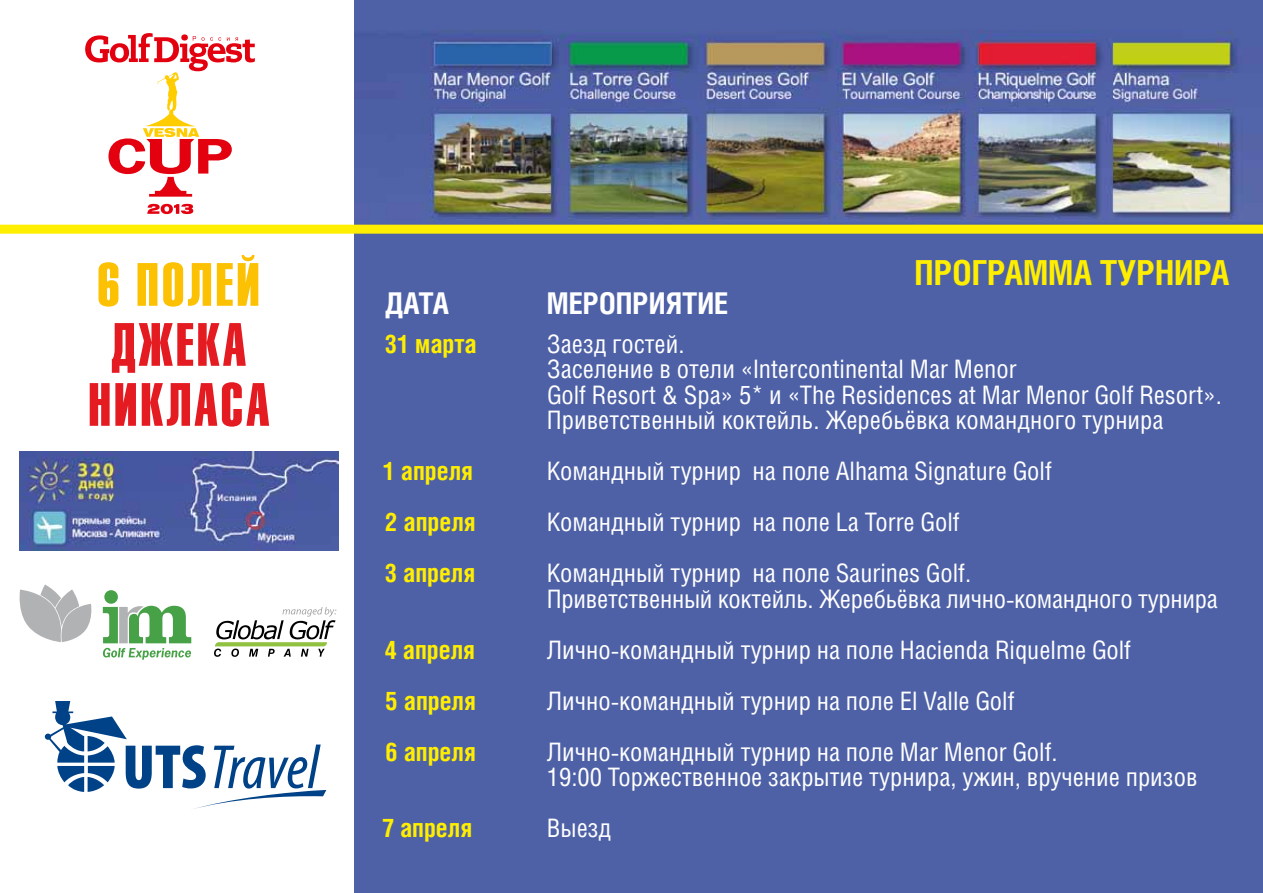
<style>
.page{position:relative;width:1263px;height:893px;background:#fff}
.page>*{position:absolute;margin:0;border:0;box-sizing:border-box;transform-origin:0 0}
.t1{font:60px/60px "Helios Extra Compressed C";letter-spacing:.05em;color:#e41b21;text-align:center}
.t2{font:60px "Helios Extra Compressed C";letter-spacing:.05em;color:#fcc103}
.t3{font:700 34.5px "Helios Cond";color:#fe0}
.t4{font:700 30px "Helios Cond";color:#fff}
.t5{font:25.5px/25.5px "Helios Cond";color:#fff}
.t6{font:700 25.5px "Helios Cond";color:#fe0}
</style>
<div class="page">
<img style="left:354px;top:0;width:909px;height:893px">
<div style="left:0;top:225px;width:1263px;height:9px;background:#fe0"></div>
<svg style="left:147px;top:204px;width:46px;height:10px"></svg>
<svg style="left:85px;top:33px;width:170px;height:164px"></svg>
<svg style="left:214px;top:607px;width:122px;height:50px"></svg>
<div style="left:104px;top:590px;width:14px;height:14px;background:#47a146;border-radius:50%"></div>
<svg style="left:20px;top:584px;width:71px;height:58px"></svg>
<svg style="left:103px;top:606px;width:88px;height:54px"></svg>
<img style="left:20px;top:451px;width:318px;height:99px">
<svg style="left:45px;top:701px;width:281px;height:108px"></svg>
<h1 class="t2" style="left:97px;top:250px;width:164px">6 ПОЛЕЙ</h1>
<h1 class="t1" style="left:88px;top:313px;width:183px">ДЖЕКА<br>НИКЛАСА</h1>
<h2 class="t3" style="left:915px;top:252px;width:314px">Программа турнира</h2>
<p class="t4" style="left:385px;top:286px;width:110px">Дата М</p>
<p class="t4" style="left:569px;top:286px;width:161px">ероприятие</p>
<p class="t6" style="left:384px;top:328px;width:94px">31 марта</p>
<p class="t5" style="left:547px;top:330px;width:676px">Заезд гостей.<br>Заселение в отели «Intercontinental Mar Menor<br>Golf Resort &amp; Spa» 5* и «The Residences at Mar Menor Golf Resort».<br>Приветственный коктейль. Жеребьёвка командного турнира</p>
<p class="t6" style="left:383px;top:456px;width:91px">1 апреля</p>
<p class="t5" style="left:547px;top:458px;width:506px">Командный турнир на поле Alhama Signature Golf</p>
<p class="t6" style="left:385px;top:507px;width:92px">2 апреля</p>
<p class="t5" style="left:547px;top:509px;width:414px">Командный турнир на поле La Torre Golf</p>
<p class="t6" style="left:384px;top:558px;width:92px">3 апреля</p>
<p class="t5" style="left:547px;top:560px;width:672px">Командный турнир на поле Saurines Golf.<br>Приветственный коктейль. Жеребьёвка лично-командного турнира</p>
<p class="t6" style="left:385px;top:634px;width:92px">4 апреля</p>
<p class="t5" style="left:547px;top:636px;width:586px">Лично-командный турнир на поле Hacienda Riquelme Golf</p>
<p class="t6" style="left:385px;top:685px;width:92px">5 апреля</p>
<p class="t5" style="left:547px;top:687px;width:469px">Лично-командный турнир на поле El Valle Golf</p>
<p class="t6" style="left:385px;top:736px;width:92px">6 апреля</p>
<p class="t5" style="left:547px;top:738px;width:652px">Лично-командный турнир на поле Mar Menor Golf.<br>19:00 Торжественное закрытие турнира, ужин, вручение призов</p>
<p class="t6" style="left:382px;top:813px;width:91px">7 апреля</p>
<p class="t5" style="left:547px;top:815px;width:66px">Выезд</p>
</div>
